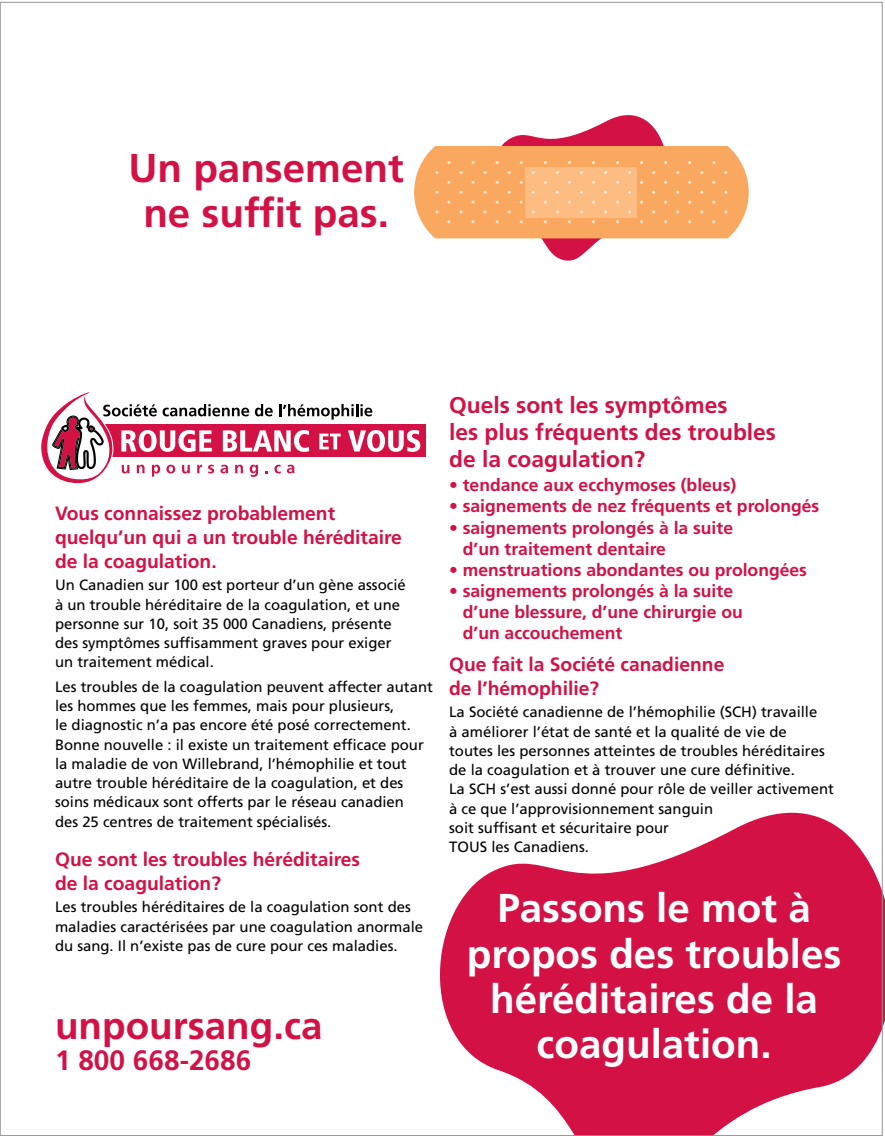
<style>
.page{position:relative;width:885px;height:1136px;background:#fff}
.page>*{position:absolute;margin:0;border:0;box-sizing:border-box;transform-origin:0 0}
.t1{font:700 40.25px/45.5px "Frutiger LT Std";color:#fff;text-align:center}
.t2{font:700 40.25px/45.5px "Frutiger LT Std";color:#d31145;text-align:center}
.t3{font:700 38.5px "Frutiger LT Std";color:#d31145}
.t4{font:700 28px "Frutiger LT Std";color:#d31145}
.t5{font:700 22.75px/27.1px "Frutiger LT Std";color:#d31145}
.t6{font:700 19.25px/23.6px "Frutiger LT Std";color:#d31145}
.t7{font:700 17.5px/21px "Frutiger LT Std";color:#d31145}
.t8{font:14.88px/19.2px "Frutiger LT Std";color:#000}
</style>
<div class="page">
<svg style="left:440px;top:813px;width:444px;height:322px;fill:#d31145"></svg>
<svg style="left:41px;top:392px;width:379px;height:92px"></svg>
<svg style="left:414px;top:115px;width:334px;height:146px"></svg>
<h1 class="t2" style="left:128px;top:145px;width:277px">Un pansement ne suffit pas.</h1>
<p class="t6" style="left:55px;top:502px;width:348px">Vous connaissez probablement quelqu’un qui a un trouble héréditaire de la coagulation.</p>
<p class="t8" style="left:55px;top:576px;width:352px">Un Canadien sur 100 est porteur d’un gène associé à un trouble héréditaire de la coagulation, et une personne sur 10, soit 35 000 Canadiens, présente des symptômes suffisamment graves pour exiger un traitement médical.</p>
<p class="t8" style="left:55px;top:677px;width:379px">Les troubles de la coagulation peuvent affecter autant les hommes que les femmes, mais pour plusieurs,<br>le diagnostic n’a pas encore été posé correctement.<br>Bonne nouvelle : il existe un traitement efficace pour la maladie de von Willebrand, l’hémophilie et tout autre trouble héréditaire de la coagulation, et des soins médicaux sont offerts par le réseau canadien<br>des 25 centres de traitement spécialisés.</p>
<p class="t6" style="left:55px;top:848px;width:306px">Que sont les troubles héréditaires de la coagulation?</p>
<p class="t8" style="left:55px;top:898px;width:369px">Les troubles héréditaires de la coagulation sont des maladies caractérisées par une coagulation anormale du sang. Il n’existe pas de cure pour ces maladies.</p>
<h2 class="t3" style="left:55px;top:1003px;width:269px">unpoursang.ca</h2>
<h3 class="t4" style="left:55px;top:1044px;width:198px">1 800 668-2686</h3>
<h3 class="t5" style="left:449px;top:391px;width:328px">Quels sont les symptômes<br>les plus fréquents des troubles de la coagulation?</h3>
<p class="t7" style="left:449px;top:475px;width:288px">• tendance aux ecchymoses (bleus)</p>
<p class="t7" style="left:449px;top:496px;width:371px">• saignements de nez fréquents et prolongés</p>
<p class="t7" style="left:462px;top:517px;width:272px;text-indent:-14px">• saignements prolongés à la suite d’un traitement dentaire</p>
<p class="t7" style="left:449px;top:559px;width:359px">• menstruations abondantes ou prolongées</p>
<p class="t7" style="left:462px;top:580px;width:281px;text-indent:-14px">• saignements prolongés à la suite d’une blessure, d’une chirurgie ou d’un accouchement</p>
<p class="t6" style="left:449px;top:652px;width:276px">Que fait la Société canadienne de l’hémophilie?</p>
<p class="t8" style="left:449px;top:702px;width:386px">La Société canadienne de l’hémophilie (SCH) travaille<br>à améliorer l’état de santé et la qualité de vie de toutes les personnes atteintes de troubles héréditaires de la coagulation et à trouver une cure définitive.<br>La SCH s’est aussi donné pour rôle de veiller activement à ce que l’approvisionnement sanguin<br>soit suffisant et sécuritaire pour<br>TOUS les Canadiens.</p>
<h1 class="t1" style="left:466px;top:885px;width:376px">Passons le mot à propos des troubles héréditaires de la coagulation.</h1>
</div>
